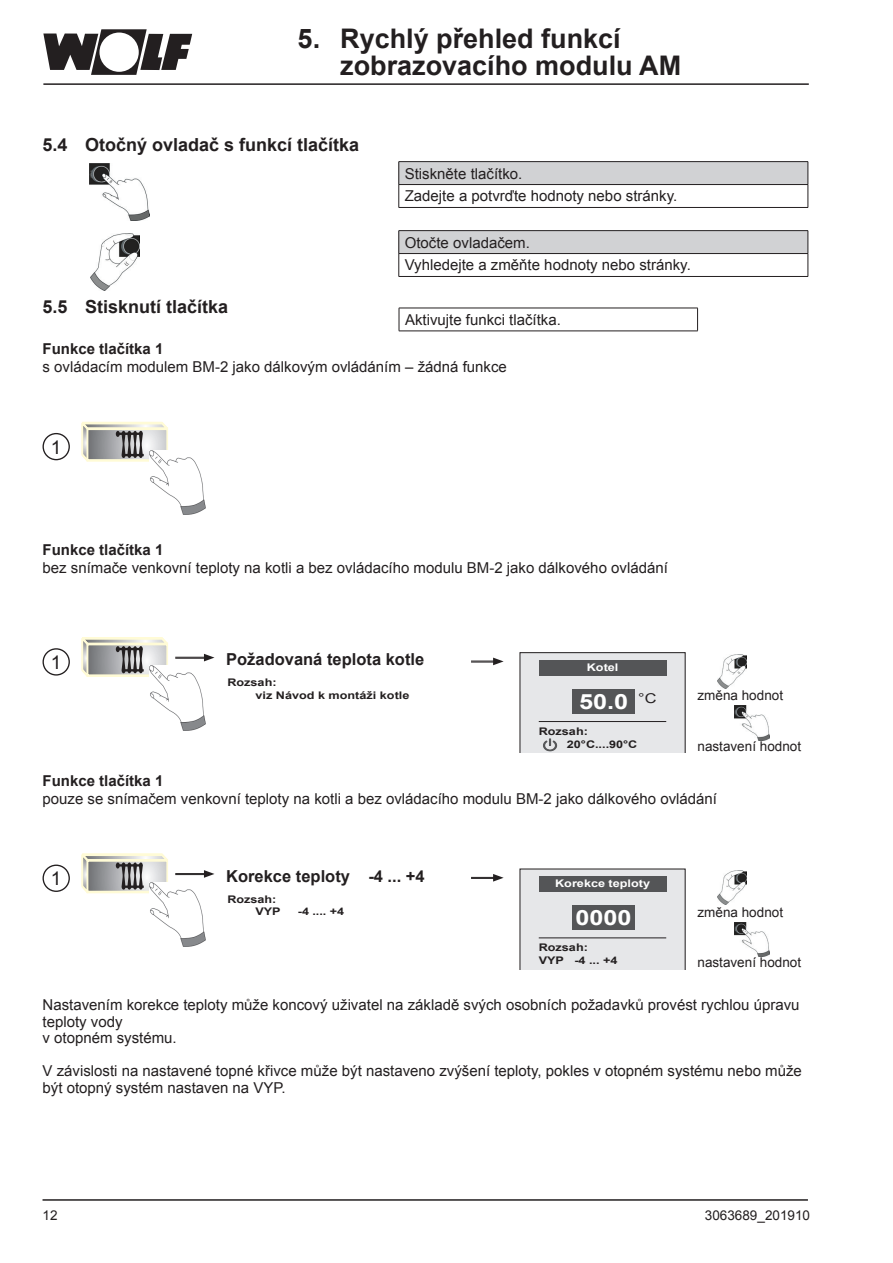
<style>
.page{position:relative;width:893px;height:1263px;background:#fff}
.page>*{position:absolute;margin:0;border:0;box-sizing:border-box;transform-origin:0 0}
.t1{font:700 27px/27px "Arial";color:#231f20}
.t2{font:700 21px "Arial";color:#fff;scale:1.2 1}
.t3{font:18.9px "Arial";color:#231f20}
.t4{font:700 18px "Arial";color:#231f20}
.t5{font:700 16.5px "Arial";color:#231f20}
.t6{font:15px/16.5px "Arial";color:#231f20}
.t7{font:700 15px "Arial";color:#231f20}
.t8{font:13.5px "Arial";color:#231f20}
.t9{font:700 10.5px/12.6px "Arial";color:#231f20;scale:1.2 1}
.t10{font:700 10.5px "Arial";color:#fff;scale:1.2 1}
</style>
<div class="page">
<hr style="left:43px;top:83px;width:766px;height:2px;background:#231f20">
<svg style="left:43px;top:29px;width:149px;height:46px"></svg>
<hr style="left:43px;top:1199px;width:765px;height:2px;background:#231f20">
<hr style="left:399px;top:308px;width:299px;height:1px;background:#231f20">
<svg style="left:399px;top:308px;width:1px;height:23px"></svg>
<svg style="left:697px;top:308px;width:1px;height:23px"></svg>
<hr style="left:399px;top:331px;width:299px;height:1px;background:#231f20">
<div style="left:399px;top:162px;width:409px;height:23px;background:#d1d2d4"></div>
<hr style="left:399px;top:161px;width:409px;height:1px;background:#231f20">
<hr style="left:399px;top:184px;width:409px;height:1px;background:#231f20">
<svg style="left:399px;top:162px;width:1px;height:45px"></svg>
<svg style="left:808px;top:162px;width:1px;height:45px"></svg>
<hr style="left:399px;top:207px;width:409px;height:1px;background:#231f20">
<div style="left:399px;top:231px;width:409px;height:23px;background:#d1d2d4"></div>
<hr style="left:399px;top:230px;width:409px;height:1px;background:#231f20">
<hr style="left:399px;top:253px;width:409px;height:1px;background:#231f20">
<svg style="left:399px;top:231px;width:1px;height:45px"></svg>
<svg style="left:808px;top:231px;width:1px;height:45px"></svg>
<hr style="left:399px;top:276px;width:409px;height:1px;background:#231f20">
<img style="left:90px;top:233px;width:49px;height:57px">
<img style="left:90px;top:163px;width:60px;height:58px">
<svg style="left:81px;top:421px;width:87px;height:41px;background:#bbbbb4"></svg>
<div style="left:43px;top:433px;width:27px;height:27px;border:1px solid #231f20;border-radius:50%"></div>
<img style="left:149px;top:451px;width:57px;height:64px">
<svg style="left:81px;top:637px;width:87px;height:40px;background:#bab9b2"></svg>
<div style="left:43px;top:648px;width:27px;height:28px;border:1px solid #231f20;border-radius:50%"></div>
<svg style="left:520px;top:652px;width:165px;height:101px;background:#c1c2c4"></svg>
<hr style="left:175px;top:657px;width:31px;height:1px;background:#231f20">
<hr style="left:175px;top:658px;width:31px;height:1px;background:#231f20">
<svg style="left:204px;top:654px;width:10px;height:7px"></svg>
<svg style="left:471px;top:658px;width:33px;height:7px"></svg>
<img style="left:149px;top:666px;width:57px;height:64px">
<img style="left:718px;top:654px;width:29px;height:34px">
<img style="left:734px;top:706px;width:36px;height:34px">
<svg style="left:81px;top:853px;width:87px;height:41px;background:#bbbab3"></svg>
<div style="left:43px;top:864px;width:27px;height:28px;border:1px solid #231f20;border-radius:50%"></div>
<div style="left:520px;top:869px;width:165px;height:100px;background:#e6e7e9"></div>
<div style="left:539px;top:876px;width:127px;height:16px;background:#545557"></div>
<div style="left:572px;top:905px;width:63px;height:25px;background:#545557"></div>
<hr style="left:539px;top:937px;width:127px;height:1px;background:#231f20">
<hr style="left:175px;top:873px;width:31px;height:1px;background:#231f20">
<hr style="left:175px;top:874px;width:31px;height:1px;background:#231f20">
<svg style="left:204px;top:870px;width:10px;height:8px"></svg>
<svg style="left:471px;top:874px;width:33px;height:7px"></svg>
<img style="left:149px;top:882px;width:57px;height:64px">
<img style="left:718px;top:870px;width:29px;height:34px">
<img style="left:734px;top:922px;width:36px;height:35px">
<h1 class="t1" style="left:340px;top:26px;width:342px;text-indent:-43px">5. Rychlý přehled funkcí zobrazovacího modulu AM</h1>
<p class="t4" style="left:43px;top:133px;width:318px">5.4 Otočný ovladač s funkcí tlačítka</p>
<p class="t4" style="left:43px;top:295px;width:187px">5.5 Stisknutí tlačítka</p>
<p class="t6" style="left:405px;top:162px;width:274px;line-height:23px">Stiskněte tlačítko.<br>Zadejte a potvrďte hodnoty nebo stránky.</p>
<p class="t6" style="left:405px;top:231px;width:288px;line-height:23px">Otočte ovladačem.<br>Vyhledejte a změňte hodnoty nebo stránky.</p>
<p class="t6" style="left:405px;top:312px;width:157px">Aktivujte funkci tlačítka.</p>
<p class="t7" style="left:43px;top:339px;width:122px">Funkce tlačítka 1</p>
<p class="t6" style="left:43px;top:359px;width:466px">s ovládacím modulem BM-2 jako dálkovým ovládáním – žádná funkce</p>
<p class="t3" style="left:51px;top:434px;width:12px">1</p>
<p class="t7" style="left:43px;top:539px;width:122px">Funkce tlačítka 1</p>
<p class="t6" style="left:43px;top:559px;width:627px">bez snímače venkovní teploty na kotli a bez ovládacího modulu BM-2 jako dálkového ovládání</p>
<p class="t3" style="left:51px;top:650px;width:12px">1</p>
<p class="t5" style="left:226px;top:648px;width:200px">Požadovaná teplota kotle</p>
<p class="t9" style="left:256px;top:677px;width:130px;text-indent:-28px">Rozsah:<br>viz Návod k montáži kotle</p>
<p class="t8" style="left:697px;top:687px;width:87px">změna hodnot</p>
<p class="t10" style="left:587px;top:660px;width:28px">Kotel</p>
<h2 class="t2" style="left:579px;top:687px;width:66px">50.0 <sup>°C</sup></h2>
<p class="t9" style="left:567px;top:725px;width:60px;text-indent:-28px">Rozsah:<br>20°C....90°C</p>
<p class="t8" style="left:697px;top:737px;width:105px">nastavení hodnot</p>
<p class="t7" style="left:43px;top:770px;width:122px">Funkce tlačítka 1</p>
<p class="t6" style="left:43px;top:790px;width:676px">pouze se snímačem venkovní teploty na kotli a bez ovládacího modulu BM-2 jako dálkového ovládání</p>
<p class="t3" style="left:51px;top:866px;width:12px">1</p>
<p class="t5" style="left:226px;top:865px;width:200px">Korekce teploty -4 ... +4</p>
<p class="t9" style="left:255px;top:893px;width:22px;text-indent:-28px">Rozsah:<br>VYP</p>
<p class="t10" style="left:555px;top:876px;width:81px">Korekce teploty</p>
<h2 class="t2" style="left:575px;top:904px;width:48px">0000</h2>
<p class="t9" style="left:298px;top:906px;width:40px">-4 .... +4</p>
<p class="t8" style="left:697px;top:903px;width:87px">změna hodnot</p>
<p class="t9" style="left:539px;top:942px;width:67px">Rozsah:<br>VYP -4 ... +4</p>
<p class="t8" style="left:697px;top:953px;width:105px">nastavení hodnot</p>
<p class="t6" style="left:43px;top:997px;width:758px">Nastavením korekce teploty může koncový uživatel na základě svých osobních požadavků provést rychlou úpravu teploty vody<br>v otopném systému.</p>
<p class="t6" style="left:43px;top:1063px;width:761px">V závislosti na nastavené topné křivce může být nastaveno zvýšení teploty, pokles v otopném systému nebo může být otopný systém nastaven na VYP.</p>
<p class="t8" style="left:43px;top:1207px;width:17px">12</p>
<p class="t8" style="left:705px;top:1207px;width:107px">3063689_201910</p>
</div>
